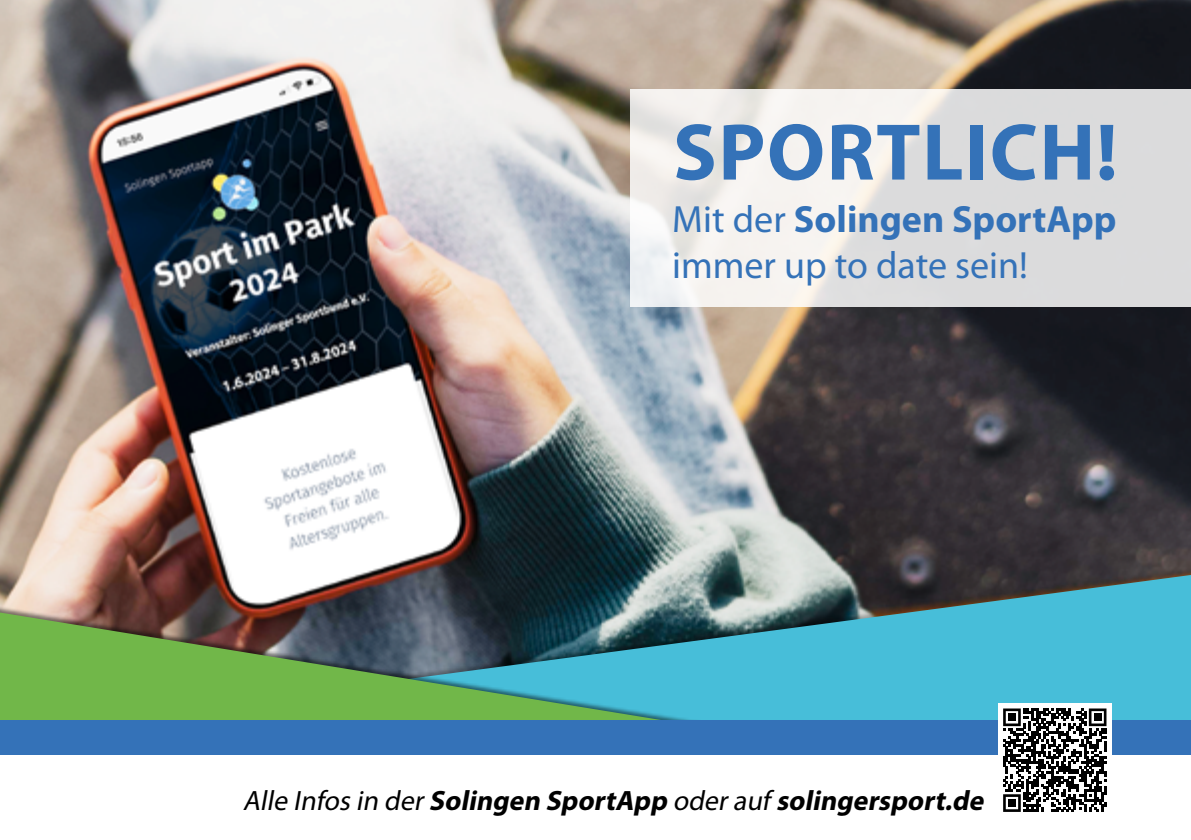
<style>
.page{position:relative;width:1191px;height:840px;background:#fff}
.page>*{position:absolute;margin:0;border:0;box-sizing:border-box;transform-origin:0 0}
.t1{font:700 81px "Myriad Pro";letter-spacing:.02em;color:#3472b8}
.t2{font:38px/45.6px "Myriad Pro";color:#3472b8}
.t3{font:italic 700 28px "Myriad Pro";color:#000}
.s1{font-weight:700}
.s2{font-weight:400}
</style>
<div class="page">
<img style="left:0;top:0;width:1191px;height:566px">
<div style="left:0;top:566px;width:1191px;height:180px;background:#000;opacity:.3"></div>
<svg style="left:0;top:574px;width:1191px;height:145px;background:#5595a3"></svg>
<div style="left:0;top:603px;width:832px;height:144px;background:#000;opacity:.5"></div>
<svg style="left:0;top:612px;width:829px;height:107px;background:#569472"></svg>
<div style="left:0;top:719px;width:1191px;height:35px;background:#3472b8"></div>
<div style="left:998px;top:703px;width:113px;height:113px;background:#fff"></div>
<svg style="left:1003px;top:708px;width:103px;height:103px"></svg>
<div style="left:1008px;top:713px;width:7px;height:7px;background:#000"></div>
<div style="left:1093px;top:713px;width:8px;height:7px;background:#000"></div>
<div style="left:1008px;top:798px;width:7px;height:8px;background:#000"></div>
<svg style="left:630px;top:89px;width:561px;height:218px;fill:#dbdcdd"></svg>
<h1 class="t1" style="left:673px;top:99px;width:446px">SPORTLICH!</h1>
<h2 class="t2" style="left:672px;top:196px;width:446px">Mit der <span class="s1">Solingen SportApp </span>immer up to date sein!</h2>
<p class="t3" style="left:243px;top:781px;width:748px"><span class="s2">Alle Infos in der</span>Solingen SportApp <span class="s2">oderauf</span> solingersport.de</p>
</div>
